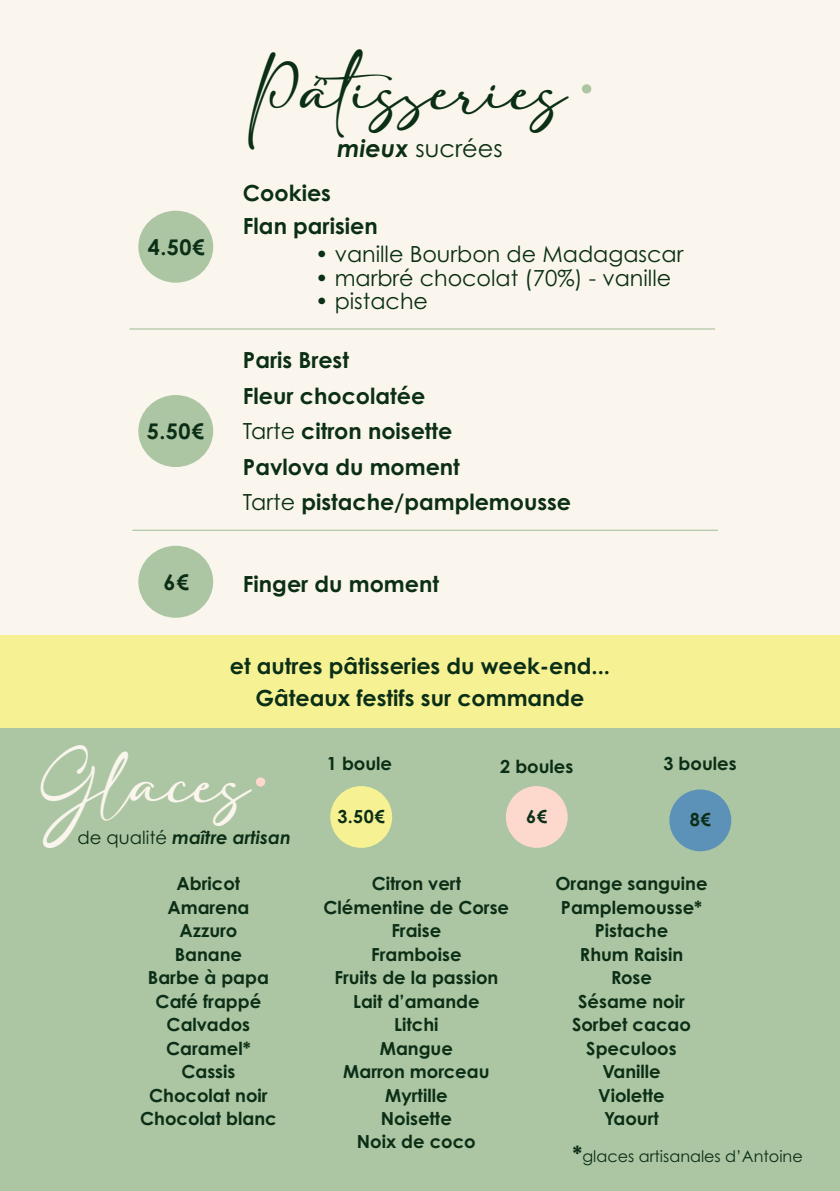
<style>
.page{position:relative;width:840px;height:1191px;background:#fff}
.page>*{position:absolute;margin:0;border:0;box-sizing:border-box;transform-origin:0 0}
.t1{font:49.8px "adelia";color:#0b2e16}
.t2{font:49.8px "adelia";color:#faf6ed}
.t3{font:24px "Century Gothic Pro";color:#0b2e16}
.t4{font:700 22.2px "Century Gothic Pro";color:#0b2e16}
.t5{font:22.2px "Century Gothic Pro";color:#0b2e16}
.t6{font:700 21.6px "Century Gothic Pro";color:#0b2e16}
.t7{font:700 18px "Century Gothic Pro";color:#0b2e16}
.t8{font:italic 700 18px "Century Gothic Pro";color:#0b2e16}
.t9{font:16px "Century Gothic Pro";color:#0b2e16}
.s1{font-weight:700;font-style:italic}
.s2{font-weight:400}
.s3{font-weight:400;font-style:normal}
.s4{font-weight:700;font-size:22.2px}
</style>
<div class="page">
<div style="left:0;top:0;width:839px;height:1179px;background:#faf6ed"></div>
<div style="left:581px;top:84px;width:10px;height:9px;background:#acc5a2;border-radius:50%"></div>
<div style="left:138px;top:211px;width:75px;height:72px;background:#acc5a2;border-radius:50%"></div>
<hr style="left:129px;top:328px;width:585px;height:1px;background:#acc5a2">
<div style="left:0;top:635px;width:839px;height:94px;background:#f6f294"></div>
<div style="left:0;top:729px;width:839px;height:462px;background:#acc5a2"></div>
<div style="left:255px;top:777px;width:10px;height:9px;background:#fcd8cd;border-radius:50%"></div>
<div style="left:330px;top:786px;width:62px;height:62px;background:#f6f294;border-radius:50%"></div>
<div style="left:505px;top:786px;width:62px;height:62px;background:#fcd8cd;border-radius:50%"></div>
<div style="left:669px;top:789px;width:61px;height:62px;background:#5c92b8;border-radius:50%"></div>
<div style="left:138px;top:395px;width:75px;height:72px;background:#acc5a2;border-radius:50%"></div>
<hr style="left:132px;top:529px;width:585px;height:2px;background:#acc5a2">
<div style="left:138px;top:546px;width:75px;height:72px;background:#acc5a2;border-radius:50%"></div>
<p class="t6" style="left:148px;top:233px;width:59px">4.50€</p>
<p class="t6" style="left:147px;top:418px;width:59px">5.50€</p>
<p class="t1" style="left:248px;top:66px;width:319px">Pâtisseries</p>
<p class="t4" style="left:243px;top:179px;width:89px">Cookies</p>
<p class="t4" style="left:243px;top:212px;width:136px">Flan parisien</p>
<p class="t5" style="left:315px;top:241px;width:369px">• vanille Bourbon de Madagascar</p>
<p class="t5" style="left:315px;top:264px;width:357px">• marbré chocolat (70%) - vanille</p>
<p class="t5" style="left:315px;top:288px;width:114px">• pistache</p>
<p class="t3" style="left:337px;top:134px;width:167px"><span class="s1">mieux</span> sucrées</p>
<p class="t4" style="left:243px;top:346px;width:107px">Paris Brest</p>
<p class="t4" style="left:243px;top:382px;width:184px">Fleur chocolatée</p>
<p class="t4" style="left:243px;top:417px;width:211px"><span class="s2">Tarte</span> citron noisette</p>
<p class="t4" style="left:243px;top:453px;width:218px">Pavlova du moment</p>
<p class="t4" style="left:243px;top:488px;width:329px"><span class="s2">Tarte</span> pistache/pamplemousse</p>
<p class="t6" style="left:163px;top:568px;width:27px">6€</p>
<p class="t4" style="left:243px;top:570px;width:197px">Finger du moment</p>
<p class="t4" style="left:230px;top:652px;width:381px">et autres pâtisseries du week-end...</p>
<p class="t4" style="left:255px;top:684px;width:330px">Gâteaux festifs sur commande</p>
<p class="t2" style="left:41px;top:759px;width:210px">Glaces</p>
<p class="t7" style="left:176px;top:872px;width:65px">Abricot</p>
<p class="t7" style="left:167px;top:896px;width:83px">Amarena</p>
<p class="t7" style="left:179px;top:919px;width:59px">Azzuro</p>
<p class="t7" style="left:175px;top:943px;width:69px">Banane</p>
<p class="t7" style="left:148px;top:966px;width:122px">Barbe à papa</p>
<p class="t7" style="left:155px;top:990px;width:107px">Café frappé</p>
<p class="t7" style="left:166px;top:1013px;width:85px">Calvados</p>
<p class="t7" style="left:166px;top:1036px;width:86px">Caramel*</p>
<p class="t7" style="left:181px;top:1060px;width:55px">Cassis</p>
<p class="t7" style="left:149px;top:1083px;width:120px">Chocolat noir</p>
<p class="t7" style="left:140px;top:1107px;width:138px">Chocolat blanc</p>
<p class="t7" style="left:327px;top:752px;width:67px">1 boule</p>
<p class="t7" style="left:500px;top:755px;width:75px">2 boules</p>
<p class="t7" style="left:663px;top:752px;width:75px">3 boules</p>
<p class="t7" style="left:337px;top:804px;width:49px">3.50€</p>
<p class="t7" style="left:526px;top:804px;width:23px">6€</p>
<p class="t7" style="left:689px;top:808px;width:23px">8€</p>
<p class="t8" style="left:77px;top:826px;width:215px"><span class="s3">de qualité</span> maître artisan</p>
<p class="t7" style="left:371px;top:872px;width:91px">Citron vert</p>
<p class="t7" style="left:323px;top:896px;width:187px">Clémentine de Corse</p>
<p class="t7" style="left:391px;top:919px;width:52px">Fraise</p>
<p class="t7" style="left:371px;top:943px;width:92px">Framboise</p>
<p class="t7" style="left:334px;top:966px;width:165px">Fruits de la passion</p>
<p class="t7" style="left:353px;top:990px;width:128px">Lait d’amande</p>
<p class="t7" style="left:394px;top:1013px;width:46px">Litchi</p>
<p class="t7" style="left:379px;top:1036px;width:75px">Mangue</p>
<p class="t7" style="left:343px;top:1060px;width:148px">Marron morceau</p>
<p class="t7" style="left:385px;top:1083px;width:64px">Myrtille</p>
<p class="t7" style="left:380px;top:1107px;width:72px">Noisette</p>
<p class="t7" style="left:357px;top:1130px;width:120px">Noix de coco</p>
<p class="t7" style="left:555px;top:872px;width:153px">Orange sanguine</p>
<p class="t7" style="left:560px;top:896px;width:143px">Pamplemousse*</p>
<p class="t7" style="left:594px;top:919px;width:75px">Pistache</p>
<p class="t7" style="left:579px;top:943px;width:105px">Rhum Raisin</p>
<p class="t7" style="left:610px;top:966px;width:42px">Rose</p>
<p class="t7" style="left:578px;top:990px;width:108px">Sésame noir</p>
<p class="t7" style="left:571px;top:1013px;width:120px">Sorbet cacao</p>
<p class="t7" style="left:586px;top:1036px;width:92px">Speculoos</p>
<p class="t7" style="left:602px;top:1060px;width:60px">Vanille</p>
<p class="t7" style="left:598px;top:1083px;width:68px">Violette</p>
<p class="t7" style="left:603px;top:1107px;width:56px">Yaourt</p>
<p class="t9" style="left:572px;top:1146px;width:231px"><span class="s4">*</span>glaces artisanales d’Antoine</p>
</div>
